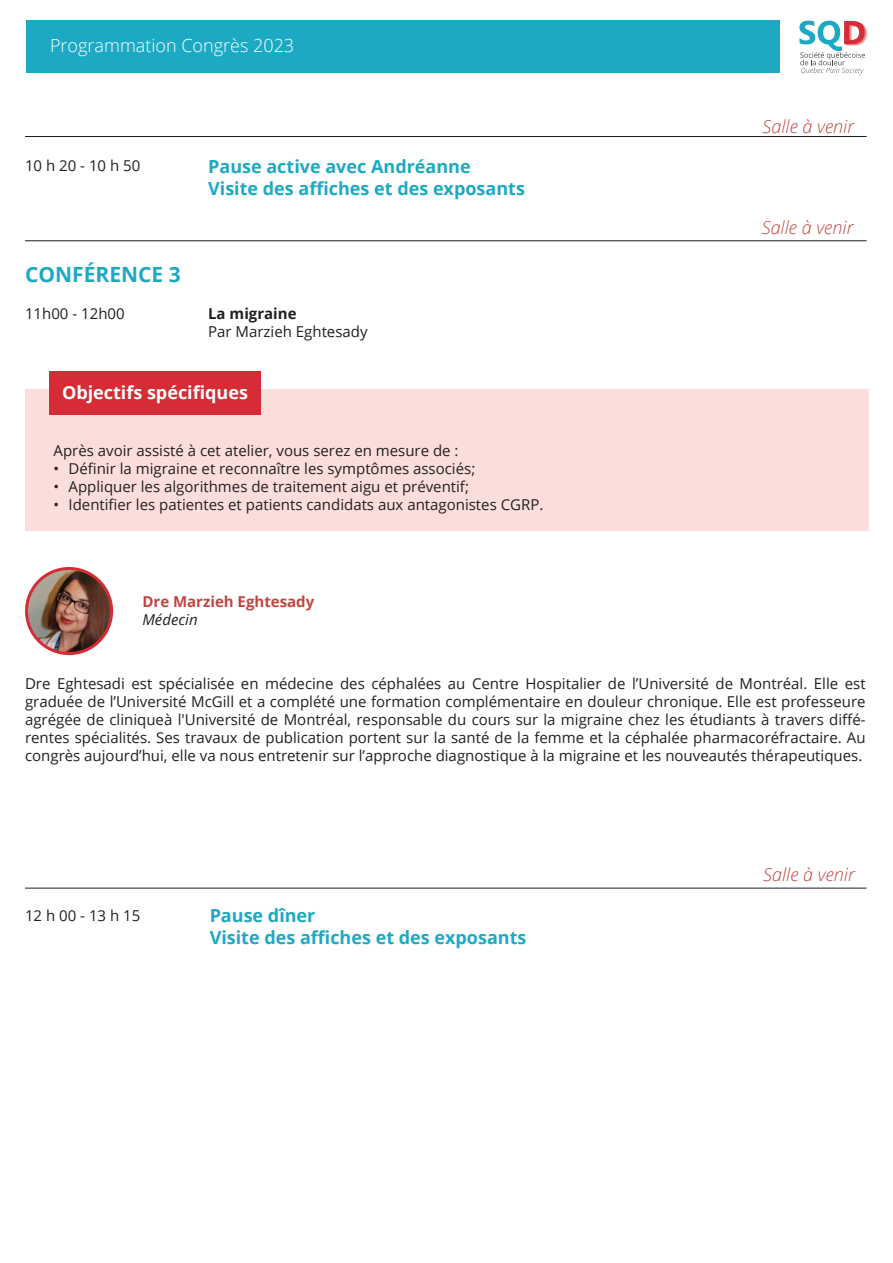
<style>
.page{position:relative;width:893px;height:1263px;background:#fff}
.page>*{position:absolute;margin:0;border:0;box-sizing:border-box;transform-origin:0 0}
.t1{font:700 21px "Open Sans";color:#1da9c3}
.t2{font:700 18px/21.6px "Open Sans";color:#1da9c3}
.t3{font:italic 300 18px "Open Sans";color:#c04640}
.t4{font:300 18px "Open Sans";color:#fff}
.t5{font:700 18px "Open Sans";color:#fff}
.t6{font:15px/18px "Open Sans";color:#231f20;text-align:justify}
.t7{font:700 15px "Open Sans";color:#c04640}
.t8{font:700 15px "Open Sans";color:#231f20}
.t9{font:italic 15px "Open Sans";color:#231f20}
</style>
<div class="page">
<hr style="left:25px;top:136px;width:842px;height:1px;background:#231f20">
<hr style="left:25px;top:240px;width:842px;height:1px;background:#231f20">
<hr style="left:25px;top:888px;width:842px;height:1px;background:#231f20">
<div style="left:25px;top:389px;width:843px;height:141px;background:#fbdddc"></div>
<div style="left:49px;top:372px;width:212px;height:43px;background:#d62c36"></div>
<img style="left:27px;top:568px;width:85px;height:86px;border-radius:43px">
<div style="left:25px;top:567px;width:88px;height:88px;border:3px solid #d62c36;border-radius:50%"></div>
<div style="left:26px;top:21px;width:753px;height:52px;background:#1da9c3"></div>
<svg style="left:799px;top:21px;width:68px;height:54px"></svg>
<p class="t4" style="left:50px;top:33px;width:246px">Programmation Congrès 2023</p>
<p class="t6" style="left:25px;top:156px;width:117px">10 h 20 - 10 h 50</p>
<p class="t2" style="left:208px;top:156px;width:318px">Pause active avec Andréanne<br>Visite des affiches et des exposants</p>
<h1 class="t1" style="left:25px;top:260px;width:157px">CONFÉRENCE 3</h1>
<p class="t6" style="left:25px;top:304px;width:101px">11h00 - 12h00</p>
<p class="t8" style="left:208px;top:303px;width:90px">La migraine</p>
<p class="t6" style="left:208px;top:322px;width:161px">Par Marzieh Eghtesady</p>
<p class="t5" style="left:62px;top:379px;width:187px">Objectifs spécifiques</p>
<p class="t6" style="left:54px;top:441px;width:407px">Après avoir assisté à cet atelier, vous serez en mesure de :</p>
<p class="t6" style="left:54px;top:459px;width:423px">• Définir la migraine et reconnaître les symptômes associés;</p>
<p class="t6" style="left:54px;top:477px;width:417px">• Appliquer les algorithmes de traitement aigu et préventif;</p>
<p class="t6" style="left:54px;top:495px;width:491px">• Identifier les patientes et patients candidats aux antagonistes CGRP.</p>
<p class="t7" style="left:142px;top:591px;width:173px">Dre Marzieh Eghtesady</p>
<p class="t9" style="left:142px;top:609px;width:57px">Médecin</p>
<p class="t3" style="left:762px;top:113px;width:93px">Salle à venir</p>
<p class="t3" style="left:762px;top:215px;width:93px">Salle à venir</p>
<p class="t6" style="left:25px;top:674px;width:842px">Dre Eghtesadi est spécialisée en médecine des céphalées au Centre Hospitalier de l’Université de Montréal. Elle est graduée de l’Université McGill et a complété une formation complémentaire en douleur chronique. Elle est professeure agrégée de cliniqueà l'Université de Montréal, responsable du cours sur la migraine chez les étudiants à travers diffé&shy;rentes spécialités. Ses travaux de publication portent sur la santé de la femme et la céphalée pharmacoréfractaire. Au congrès aujourd’hui, elle va nous entretenir sur l’approche diagnostique à la migraine et les nouveautés thérapeutiques.</p>
<p class="t6" style="left:25px;top:906px;width:117px">12 h 00 - 13 h 15</p>
<p class="t2" style="left:210px;top:904px;width:318px">Pause dîner<br>Visite des affiches et des exposants</p>
<p class="t3" style="left:763px;top:862px;width:93px">Salle à venir</p>
</div>
